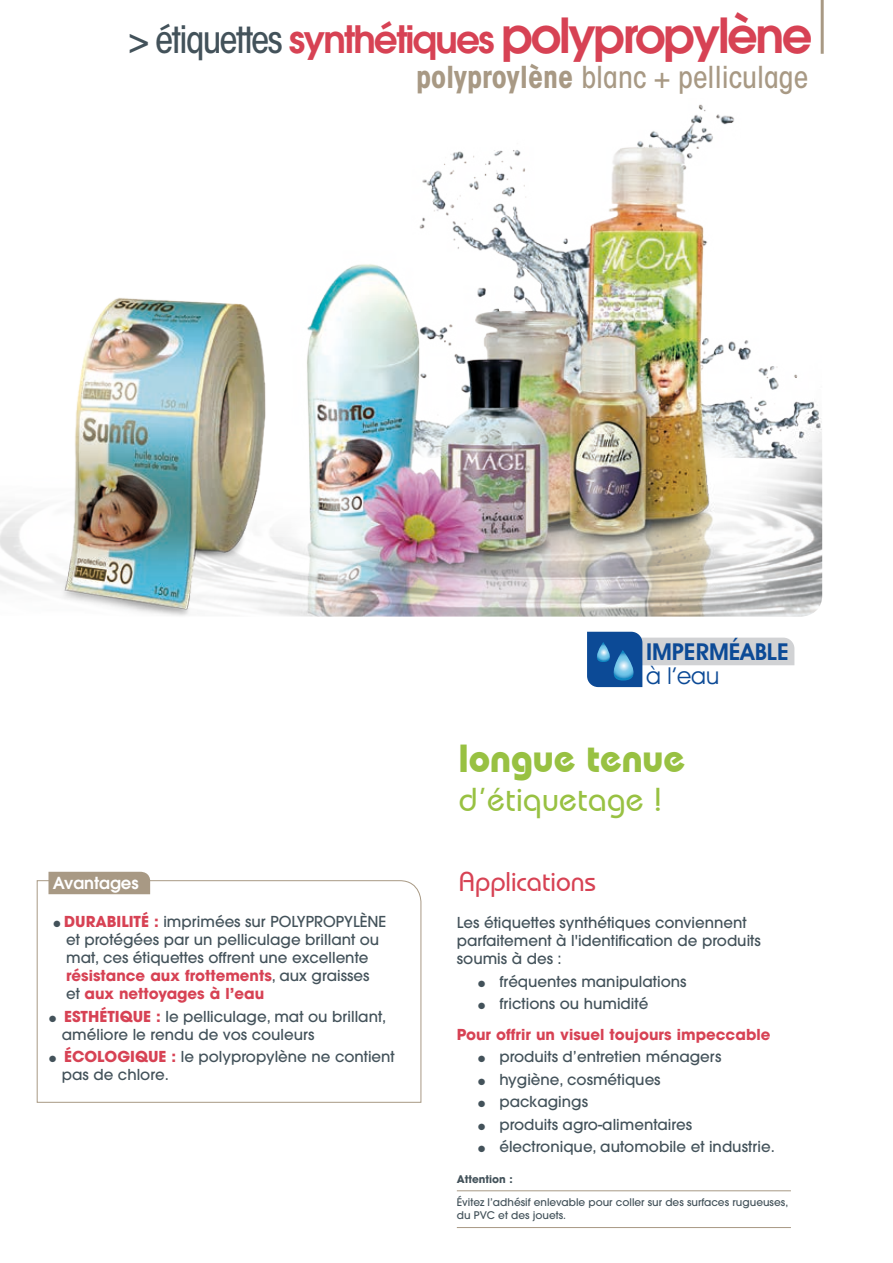
<style>
.page{position:relative;width:893px;height:1263px;background:#fff}
.page>*{position:absolute;margin:0;border:0;box-sizing:border-box;transform-origin:0 0}
.t1{font:600 48px "Avant Garde";letter-spacing:-.05em;color:#d74254}
.t2{font:700 39px "Bauhaus IT Cby BT";color:#98c142}
.t3{font:500 33px "Bauhaus IT Cby BT";letter-spacing:.01em;color:#98c142}
.t4{font:500 condensed 30px "ITC Avant Garde Std";color:#a89984}
.t5{font:500 27px "Bauhaus IT Cby BT";color:#d74254}
.t6{font:600 23.4px "Avant Garde IT Cby BT";color:#0c4a96}
.t7{font:23.4px "Avant Garde IT Cby BT";color:#0c4a96}
.t8{font:600 16.5px "Avant Garde";color:#fff}
.t9{font:500 15px/18px "Avant Garde";color:#43525a}
.t10{font:700 15px/30.8px "Avant Garde";color:#d74254}
.t11{font:500 10.5px/12.6px "Avant Garde";color:#43525a}
.t12{font:700 10.5px "Avant Garde";color:#43525a}
.s1{font-family:"ITC Avant Garde Std";font-weight:500;font-stretch:condensed;font-size:37.5px;color:#43525a}
.s2{font-size:37.5px}
.s3{font-weight:700}
.s4{font-weight:700;color:#d74254}
.s5{color:#43525a}
.s6{font-weight:500;color:#43525a}
</style>
<div class="page">
<img style="left:0;top:104px;width:822px;height:513px">
<hr style="left:821px;top:0;width:3px;height:54px;background:#a89984">
<svg style="left:36px;top:880px;width:386px;height:223px"></svg>
<div style="left:48px;top:872px;width:102px;height:22px;background:#a89984"></div>
<svg style="left:587px;top:632px;width:207px;height:55px"></svg>
<hr style="left:457px;top:1190px;width:334px;height:1px;background:#a89984">
<hr style="left:457px;top:1227px;width:334px;height:1px;background:#a89984">
<img style="left:30px;top:289px;width:261px;height:328px">
<h1 class="t1" style="left:128px;top:4px;width:686px"><span class="s1">&gt; étiquettes</span> <span class="s2">synthétiques</span> polypropylène</h1>
<h3 class="t4" style="left:416px;top:58px;width:394px"><span class="s3">polyproylène</span> blanc + pelliculage</h3>
<h3 class="t6" style="left:646px;top:638px;width:144px">IMPERMÉABLE</h3>
<h3 class="t7" style="left:646px;top:662px;width:75px">à l’eau</h3>
<p class="t8" style="left:53px;top:872px;width:87px">Avantages</p>
<p class="t9" style="left:66px;top:912px;width:322px;text-indent:-13px">● <span class="s4">durabilité :</span> imprimées sur POLYPROPYLÈNE et protégées par un pelliculage brillant ou mat, ces étiquettes offrent une excellente <span class="s4">résistance aux frottements</span>, aux graisses et <span class="s4">aux nettoyages à l’eau</span></p>
<p class="t9" style="left:62px;top:1007px;width:326px;text-indent:-13px">● <span class="s4">esthétique :</span> le pelliculage, mat ou brillant, améliore le rendu de vos couleurs</p>
<p class="t9" style="left:62px;top:1047px;width:334px;text-indent:-13px">● <span class="s4">écologique :</span> le polypropylène ne contient pas de chlore.</p>
<h2 class="t2" style="left:459px;top:734px;width:228px">longue tenue</h2>
<h3 class="t3" style="left:459px;top:779px;width:205px">d’étiquetage !</h3>
<h3 class="t5" style="left:459px;top:865px;width:139px">Applications</h3>
<p class="t9" style="left:457px;top:914px;width:305px">Les étiquettes synthétiques conviennent parfaitement à l'identification de produits soumis à des :</p>
<p class="t9" style="left:478px;top:972px;width:210px">● fréquentes manipulations</p>
<p class="t10" style="left:457px;top:988px;width:315px;text-indent:21px"><span class="s5">●</span> <span class="s6">frictions ou humidité<br></span>Pour offrir un visuel toujours impeccable</p>
<p class="t9" style="left:478px;top:1048px;width:245px">● produits d’entretien ménagers</p>
<p class="t9" style="left:478px;top:1070px;width:184px">● hygiène, cosmétiques</p>
<p class="t9" style="left:478px;top:1093px;width:111px">● packagings</p>
<p class="t9" style="left:478px;top:1115px;width:216px">● produits agro-alimentaires</p>
<p class="t9" style="left:478px;top:1138px;width:298px">● électronique, automobile et industrie.</p>
<p class="t12" style="left:457px;top:1172px;width:57px">Attention :</p>
<p class="t11" style="left:457px;top:1196px;width:333px">évitez l’adhésif enlevable pour coller sur des surfaces rugueuses, du PVC et des jouets.</p>
</div>
